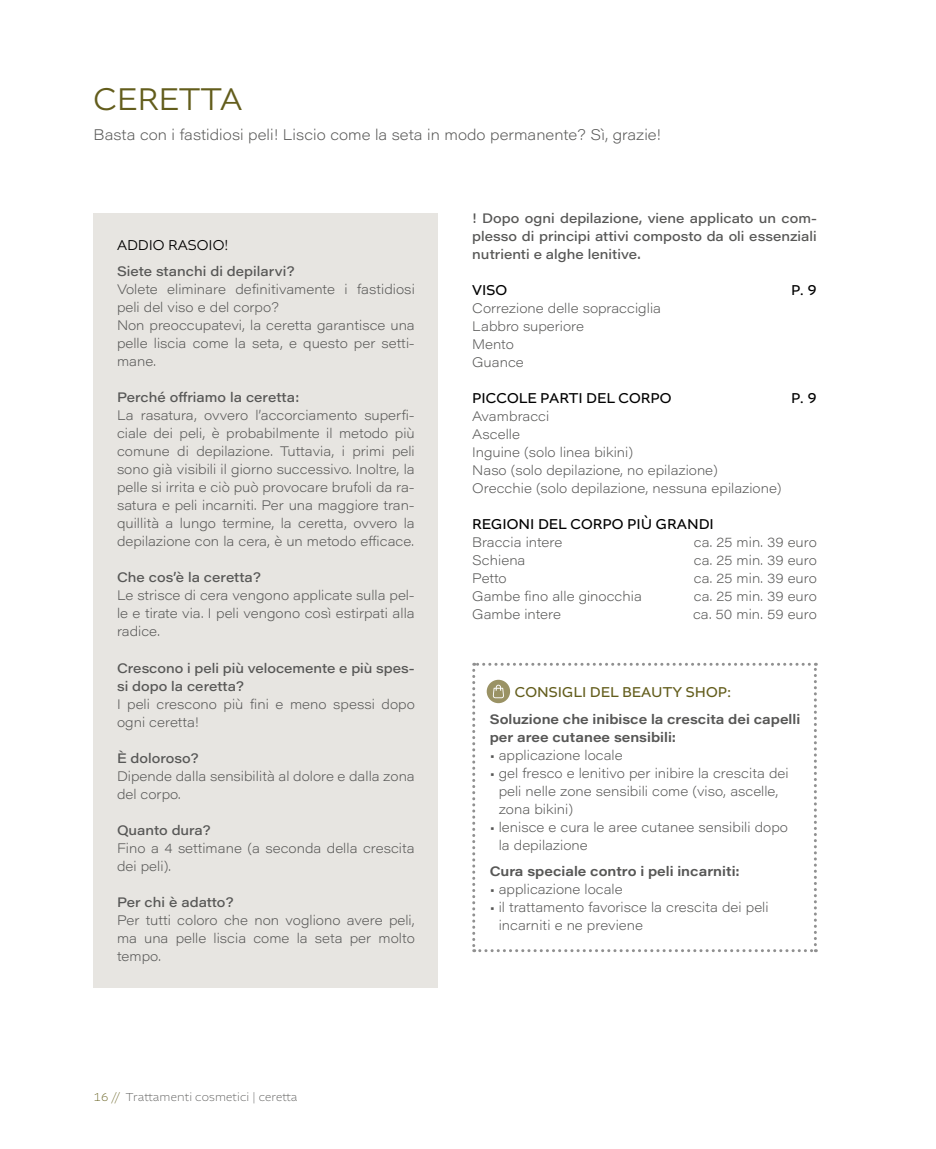
<style>
.page{position:relative;width:936px;height:1149px;background:#fff}
.page>*{position:absolute;margin:0;border:0;box-sizing:border-box;transform-origin:0 0}
.t1{font:300 33px "Altivo";color:#635d1c}
.t2{font:200 15px "Acumin Pro Wide";color:#575756}
.t3{font:15px "Altivo";color:#000}
.t4{font:15px "Altivo";color:#635d1c}
.t5{font:300 15px "Altivo";color:#000}
.t6{font:200 13.5px/18px "Acumin Pro Wide";color:#575756}
.t7{font:500 13.5px/18px "Acumin Pro Wide";color:#575756;text-align:justify}
.t8{font:600 13.5px/18px "Acumin Pro Wide";color:#575756}
.t9{font:200 12px "Altivo";letter-spacing:.01em;color:#575756}
.s1{color:#635d1c}
</style>
<div class="page">
<hr style="left:935px;top:719px;width:1px;height:429px;background:#9b9584">
<svg style="left:472px;top:662px;width:344px;height:289px"></svg>
<div style="left:94px;top:213px;width:344px;height:773px;background:#e7e5e1"></div>
<h1 class="t1" style="left:94px;top:78px;width:150px">CERETTA</h1>
<p class="t2" style="left:94px;top:124px;width:569px">Basta con i fastidiosi peli! Liscio come la seta in modo permanente? Sì, grazie!</p>
<p class="t5" style="left:117px;top:235px;width:113px">ADDIO RASOIO!</p>
<p class="t7" style="left:117px;top:262px;width:179px">Siete stanchi di depilarvi?</p>
<p class="t6" style="left:117px;top:280px;width:299px">Volete eliminare definitivamente i fastidiosi peli del viso e del corpo?<br>Non preoccupatevi, la ceretta garantisce una pelle liscia come la seta, e questo per setti&shy;mane.</p>
<p class="t7" style="left:117px;top:388px;width:184px">Perché offriamo la ceretta:</p>
<p class="t6" style="left:117px;top:406px;width:299px;text-align:justify">La rasatura, ovvero l’accorciamento superfi&shy;ciale dei peli, è probabilmente il metodo più comune di depilazione. Tuttavia, i primi peli sono già visibili il giorno successivo. Inoltre, la pelle si irrita e ciò può provocare brufoli da ra&shy;satura e peli incarniti. Per una maggiore tran&shy;quillità a lungo termine, la ceretta, ovvero la depilazione con la cera, è un metodo efficace.</p>
<p class="t7" style="left:117px;top:568px;width:145px">Che cos’è la ceretta?</p>
<p class="t6" style="left:117px;top:586px;width:299px;text-align:justify">Le strisce di cera vengono applicate sulla pel&shy;le e tirate via. I peli vengono così estirpati alla radice.</p>
<p class="t7" style="left:117px;top:658px;width:299px">Crescono i peli più velocemente e più spes&shy;si dopo la ceretta?</p>
<p class="t6" style="left:117px;top:694px;width:299px">I peli crescono più fini e meno spessi dopo ogni ceretta!</p>
<p class="t7" style="left:117px;top:748px;width:83px">È doloroso?</p>
<p class="t6" style="left:117px;top:766px;width:299px">Dipende dalla sensibilità al dolore e dalla zona del corpo.</p>
<p class="t7" style="left:117px;top:820px;width:95px">Quanto dura?</p>
<p class="t6" style="left:117px;top:838px;width:299px">Fino a 4 settimane (a seconda della crescita dei peli).</p>
<p class="t7" style="left:117px;top:891px;width:118px">Per chi è adatto?</p>
<p class="t6" style="left:117px;top:910px;width:299px;text-align:justify">Per tutti coloro che non vogliono avere peli, ma una pelle liscia come la seta per molto tempo.</p>
<p class="t9" style="left:94px;top:1088px;width:205px"><span class="s1">16 //</span> Trattamenti cosmetici | ceretta</p>
<p class="t7" style="left:472px;top:208px;width:346px">! Dopo ogni depilazione, viene applicato un com&shy;plesso di principi attivi composto da oli essenziali nutrienti e alghe lenitive.</p>
<p class="t3" style="left:472px;top:280px;width:36px">VISO</p>
<p class="t3" style="left:791px;top:280px;width:27px">P. 9</p>
<p class="t6" style="left:472px;top:298px;width:190px">Correzione delle sopracciglia<br>Labbro superiore<br>Mento<br>Guance</p>
<p class="t3" style="left:472px;top:388px;width:201px">PICCOLE PARTI DEL CORPO</p>
<p class="t3" style="left:791px;top:388px;width:27px">P. 9</p>
<p class="t6" style="left:472px;top:406px;width:311px">Avambracci<br>Ascelle<br>Inguine (solo linea bikini)<br>Naso (solo depilazione, no epilazione)<br>Orecchie (solo depilazione, nessuna epilazione)</p>
<p class="t3" style="left:472px;top:514px;width:243px">REGIONI DEL CORPO PIÙ GRANDI</p>
<p class="t6" style="left:472px;top:532px;width:91px">Braccia intere</p>
<p class="t6" style="left:693px;top:532px;width:124px">ca. 25 min. 39 euro</p>
<p class="t6" style="left:472px;top:550px;width:55px">Schiena</p>
<p class="t6" style="left:693px;top:550px;width:124px">ca. 25 min. 39 euro</p>
<p class="t6" style="left:472px;top:568px;width:36px">Petto</p>
<p class="t6" style="left:693px;top:568px;width:124px">ca. 25 min. 39 euro</p>
<p class="t6" style="left:472px;top:586px;width:171px">Gambe fino alle ginocchia</p>
<p class="t6" style="left:693px;top:586px;width:124px">ca. 25 min. 39 euro</p>
<p class="t6" style="left:472px;top:604px;width:90px">Gambe intere</p>
<p class="t6" style="left:693px;top:604px;width:125px">ca. 50 min. 59 euro</p>
<p class="t4" style="left:515px;top:682px;width:218px">CONSIGLI DEL BEAUTY SHOP:</p>
<p class="t8" style="left:489px;top:709px;width:312px">Soluzione che inibisce la crescita dei capelli per aree cutanee sensibili:</p>
<p class="t6" style="left:489px;top:745px;width:134px">• applicazione locale</p>
<p class="t6" style="left:498px;top:763px;width:291px;text-indent:-9px">• gel fresco e lenitivo per inibire la crescita dei peli nelle zone sensibili come (viso, ascelle, zona bikini)</p>
<p class="t6" style="left:498px;top:817px;width:291px;text-indent:-9px">• lenisce e cura le aree cutanee sensibili dopo la depilazione</p>
<p class="t8" style="left:489px;top:861px;width:252px">Cura speciale contro i peli incarniti:</p>
<p class="t6" style="left:489px;top:879px;width:134px">• applicazione locale</p>
<p class="t6" style="left:498px;top:897px;width:271px;text-indent:-9px">• il trattamento favorisce la crescita dei peli incarniti e ne previene</p>
</div>
